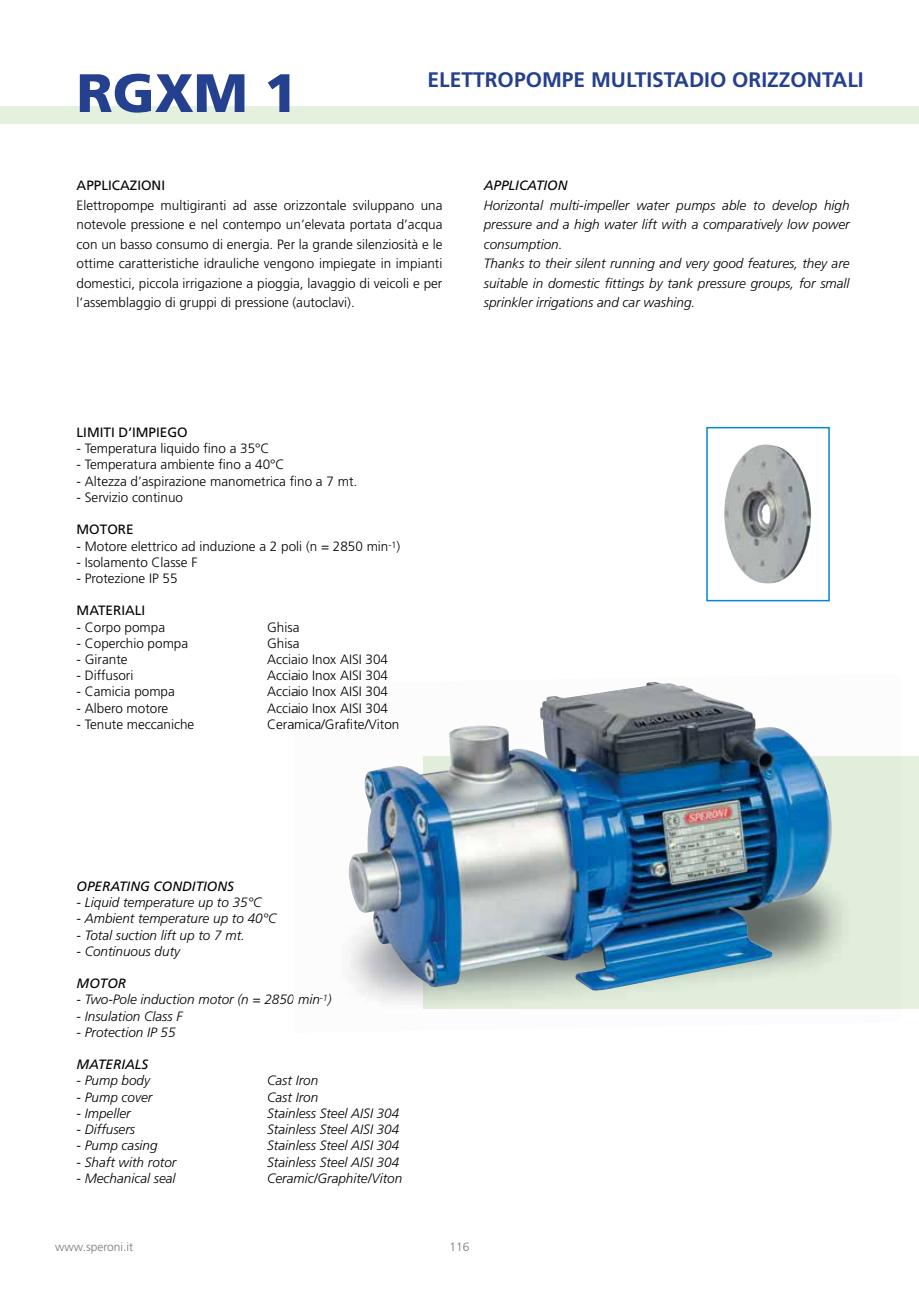
<style>
.page{position:relative;width:919px;height:1289px;background:#fff}
.page>*{position:absolute;margin:0;border:0;box-sizing:border-box;transform-origin:0 0}
.t1{font:900 54px "Frutiger LT Std";color:#25408f}
.t2{font:700 21px "Frutiger LT Std";color:#25408f}
.t3{font:300 13.5px/19.5px "Frutiger LT Std";color:#000;text-align:justify}
.t4{font:italic 300 13.5px/19.5px "Frutiger LT Std";color:#000}
.t5{font:italic 13.5px "Frutiger LT Std";color:#000}
.t6{font:13.5px "Frutiger LT Std";color:#000}
.t7{font:300 12px "Frutiger LT Std";color:#77787b}
</style>
<div class="page">
<div style="left:0;top:107px;width:918px;height:17px;background:#e4f1de"></div>
<div style="left:423px;top:756px;width:495px;height:252px;background:#e4f1de"></div>
<img style="left:348px;top:682px;width:485px;height:309px">
<img style="left:724px;top:444px;width:87px;height:140px">
<div style="left:706px;top:427px;width:123px;height:174px;border:2px solid #0089cf"></div>
<h1 class="t1" style="left:77px;top:60px;width:222px">RGXM 1</h1>
<h2 class="t2" style="left:427px;top:68px;width:437px">ELETTROPOMPE MULTISTADIO ORIZZONTALI</h2>
<p class="t6" style="left:77px;top:178px;width:90px">APPLICAZIONI</p>
<p class="t3" style="left:77px;top:196px;width:367px">Elettropompe multigiranti ad asse orizzontale sviluppano una notevole pressione e nel contempo un’elevata portata d’acqua con un basso consumo di energia. Per la grande silenziosità e le ottime caratteristiche idrauliche vengono impiegate in impianti domestici, piccola irrigazione a pioggia, lavaggio di veicoli e per l’assemblaggio di gruppi di pressione (autoclavi).</p>
<p class="t5" style="left:483px;top:178px;width:85px">APPLICATION</p>
<p class="t4" style="left:483px;top:195px;width:367px">Horizontal multi-impeller water pumps able to develop high pressure and a high water lift with a comparatively low power consumption.<br>Thanks to their silent running and very good features, they are suitable in domestic fittings by tank pressure groups, for small sprinkler irrigations and car washing.</p>
<p class="t6" style="left:77px;top:424px;width:113px">LIMITI D’IMPIEGO</p>
<p class="t3" style="left:77px;top:439px;width:194px">- Temperatura liquido fino a 35°C</p>
<p class="t3" style="left:77px;top:455px;width:209px">- Temperatura ambiente fino a 40°C</p>
<p class="t3" style="left:77px;top:471px;width:282px">- Altezza d’aspirazione manometrica fino a 7 mt.</p>
<p class="t3" style="left:77px;top:487px;width:108px">- Servizio continuo</p>
<p class="t6" style="left:77px;top:521px;width:59px">MOTORE</p>
<p class="t3" style="left:77px;top:536px;width:325px">- Motore elettrico ad induzione a 2 poli (n = 2850 min<sup>-1</sup>)</p>
<p class="t3" style="left:77px;top:552px;width:122px">- Isolamento Classe F</p>
<p class="t3" style="left:77px;top:568px;width:103px">- Protezione IP 55</p>
<p class="t6" style="left:77px;top:602px;width:70px">MATERIALI</p>
<p class="t3" style="left:77px;top:617px;width:90px">- Corpo pompa</p>
<p class="t3" style="left:267px;top:617px;width:34px">Ghisa</p>
<p class="t3" style="left:77px;top:633px;width:113px">- Coperchio pompa</p>
<p class="t3" style="left:267px;top:633px;width:34px">Ghisa</p>
<p class="t3" style="left:77px;top:649px;width:52px">- Girante</p>
<p class="t3" style="left:267px;top:649px;width:122px">Acciaio Inox AISI 304</p>
<p class="t3" style="left:77px;top:666px;width:58px">- Diffusori</p>
<p class="t3" style="left:267px;top:666px;width:122px">Acciaio Inox AISI 304</p>
<p class="t3" style="left:77px;top:682px;width:100px">- Camicia pompa</p>
<p class="t3" style="left:267px;top:682px;width:122px">Acciaio Inox AISI 304</p>
<p class="t3" style="left:77px;top:698px;width:93px">- Albero motore</p>
<p class="t3" style="left:267px;top:698px;width:122px">Acciaio Inox AISI 304</p>
<p class="t3" style="left:77px;top:714px;width:119px">- Tenute meccaniche</p>
<p class="t3" style="left:267px;top:714px;width:134px">Ceramica/Grafite/Viton</p>
<p class="t5" style="left:77px;top:878px;width:159px">OPERATING CONDITIONS</p>
<p class="t4" style="left:77px;top:892px;width:186px">- Liquid temperature up to 35°C</p>
<p class="t4" style="left:77px;top:909px;width:201px">- Ambient temperature up to 40°C</p>
<p class="t4" style="left:77px;top:925px;width:170px">- Total suction lift up to 7 mt.</p>
<p class="t4" style="left:77px;top:941px;width:105px">- Continuous duty</p>
<p class="t5" style="left:77px;top:975px;width:51px">MOTOR</p>
<p class="t4" style="left:77px;top:990px;width:256px">- Two-Pole induction motor (n = 2850 min<sup>-1</sup>)</p>
<p class="t4" style="left:77px;top:1006px;width:107px">- Insulation Class F</p>
<p class="t4" style="left:77px;top:1022px;width:101px">- Protection IP 55</p>
<p class="t5" style="left:77px;top:1056px;width:73px">MATERIALS</p>
<p class="t4" style="left:77px;top:1071px;width:75px">- Pump body</p>
<p class="t4" style="left:267px;top:1071px;width:53px">Cast Iron</p>
<p class="t4" style="left:77px;top:1087px;width:77px">- Pump cover</p>
<p class="t4" style="left:267px;top:1087px;width:53px">Cast Iron</p>
<p class="t4" style="left:77px;top:1103px;width:55px">- Impeller</p>
<p class="t4" style="left:267px;top:1103px;width:134px">Stainless Steel AISI 304</p>
<p class="t4" style="left:77px;top:1119px;width:60px">- Diffusers</p>
<p class="t4" style="left:267px;top:1119px;width:134px">Stainless Steel AISI 304</p>
<p class="t4" style="left:77px;top:1135px;width:83px">- Pump casing</p>
<p class="t4" style="left:267px;top:1135px;width:134px">Stainless Steel AISI 304</p>
<p class="t4" style="left:77px;top:1152px;width:101px">- Shaft with rotor</p>
<p class="t4" style="left:267px;top:1152px;width:134px">Stainless Steel AISI 304</p>
<p class="t4" style="left:77px;top:1168px;width:100px">- Mechanical seal</p>
<p class="t4" style="left:267px;top:1168px;width:136px">Ceramic/Graphite/Viton</p>
<p class="t7" style="left:55px;top:1240px;width:79px">www.speroni.it</p>
<p class="t7" style="left:449px;top:1240px;width:22px">116</p>
</div>
